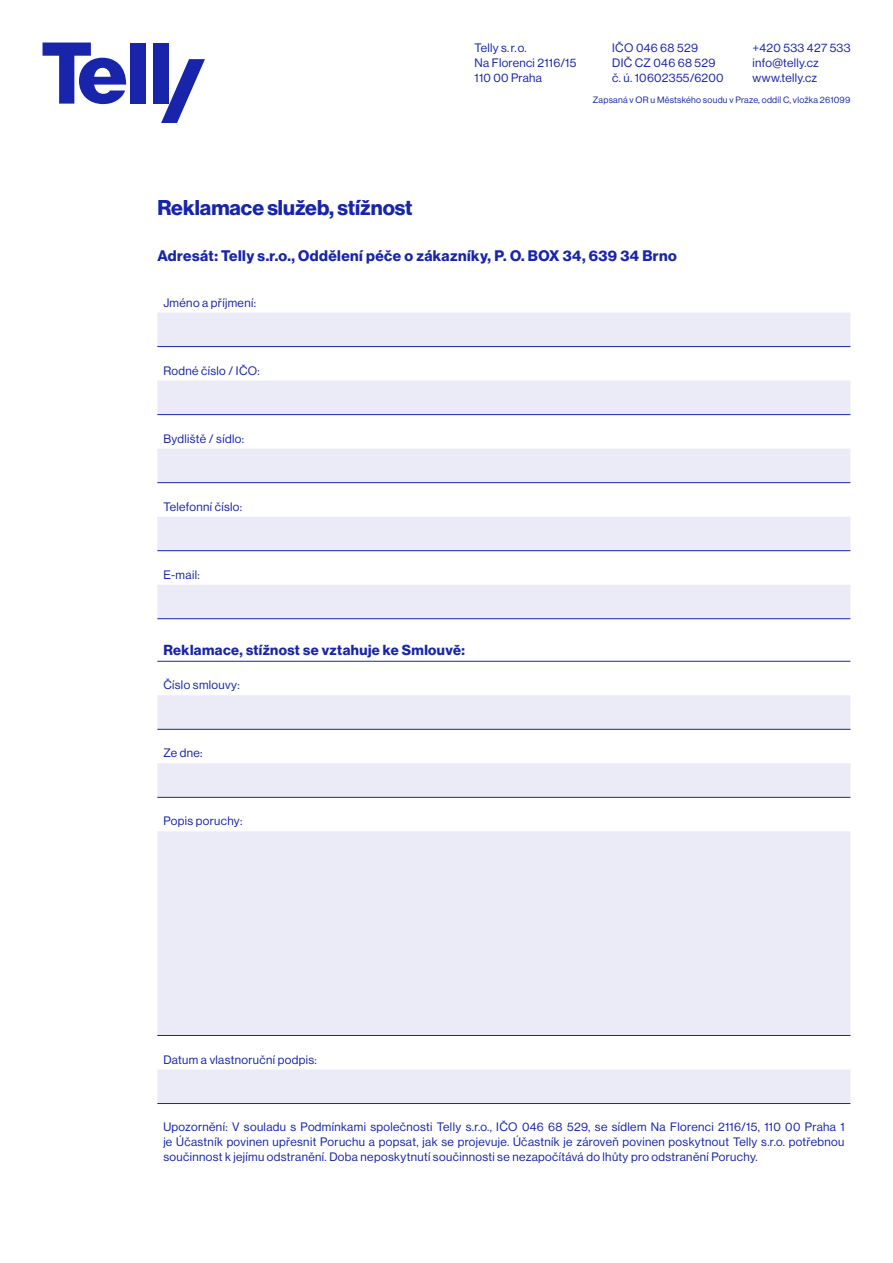
<style>
.page{position:relative;width:893px;height:1263px;background:#fff}
.page>*{position:absolute;margin:0;border:0;box-sizing:border-box;transform-origin:0 0}
.t1{font:21px "N Haas Grotesk DS Pro 75 Bd";color:#1825aa}
.t2{font:15px "N Haas Grotesk DS Pro 75 Bd";letter-spacing:.03em;color:#1825aa}
.t3{font:14.25px "N Haas Grotesk DS Pro 75 Bd";letter-spacing:.03em;color:#1825aa}
.t4{font:12px/15px "N Haas Grotesk DS Pro 55 Rg";letter-spacing:.03em;color:#1825aa}
.t5{font:9px "N Haas Grotesk DS Pro 55 Rg";letter-spacing:.025em;color:#1825aa}
</style>
<div class="page">
<svg style="left:161px;top:59px;width:44px;height:64px"></svg>
<svg style="left:43px;top:43px;width:83px;height:61px"></svg>
<div style="left:130px;top:43px;width:16px;height:61px;background:#1825aa"></div>
<div style="left:153px;top:43px;width:15px;height:61px;background:#1825aa"></div>
<svg style="left:157px;top:313px;width:693px;height:790px;fill:#eaebf7"></svg>
<hr style="left:157px;top:346px;width:693px;height:1px;background:#1825aa">
<hr style="left:157px;top:661px;width:693px;height:1px;background:#1825aa">
<hr style="left:157px;top:729px;width:693px;height:1px;background:#1825aa">
<hr style="left:157px;top:797px;width:693px;height:1px;background:#1825aa">
<hr style="left:157px;top:414px;width:693px;height:1px;background:#1825aa">
<hr style="left:157px;top:1035px;width:693px;height:1px;background:#1825aa">
<hr style="left:157px;top:1103px;width:693px;height:1px;background:#1825aa">
<hr style="left:157px;top:482px;width:693px;height:1px;background:#1825aa">
<hr style="left:157px;top:550px;width:693px;height:1px;background:#1825aa">
<hr style="left:157px;top:618px;width:693px;height:1px;background:#1825aa">
<p class="t4" style="left:475px;top:40px;width:103px">Telly s. r. o.<br>Na Florenci 2116/15<br>110 00 Praha</p>
<p class="t4" style="left:612px;top:40px;width:113px">IČO 046 68 529<br>DIČ CZ 046 68 529 č. ú. 10602355/6200</p>
<p class="t4" style="left:752px;top:40px;width:100px">+420 533 427 533 info@telly.cz www.telly.cz</p>
<h1 class="t1" style="left:157px;top:195px;width:257px">Reklamace služeb, stížnost</h1>
<p class="t5" style="left:593px;top:95px;width:259px">Zapsaná v OR u Městského soudu v Praze, oddíl C, vložka 261099</p>
<p class="t2" style="left:157px;top:247px;width:521px">Adresát: Telly s.r.o., Oddělení péče o zákazníky, P. O. BOX 34, 639 34 Brno</p>
<p class="t4" style="left:163px;top:295px;width:94px">Jméno a příjmení:</p>
<p class="t4" style="left:163px;top:363px;width:98px">Rodné číslo / IČO:</p>
<p class="t4" style="left:163px;top:431px;width:82px">Bydliště / sídlo:</p>
<p class="t4" style="left:163px;top:499px;width:80px">Telefonní číslo:</p>
<p class="t4" style="left:163px;top:567px;width:38px">E-mail:</p>
<p class="t3" style="left:163px;top:642px;width:303px">Reklamace, stížnost se vztahuje ke Smlouvě:</p>
<p class="t4" style="left:163px;top:678px;width:78px">Číslo smlouvy:</p>
<p class="t4" style="left:163px;top:746px;width:41px">Ze dne:</p>
<p class="t4" style="left:163px;top:814px;width:80px">Popis poruchy:</p>
<p class="t4" style="left:163px;top:1052px;width:155px">Datum a vlastnoruční podpis:</p>
<p class="t4" style="left:163px;top:1120px;width:683px;text-align:justify">Upozornění: V souladu s Podmínkami společnosti Telly s.r.o., IČO 046 68 529, se sídlem Na Florenci 2116/15, 110 00 Praha 1 je Účastník povinen upřesnit Poruchu a popsat, jak se projevuje. Účastník je zároveň povinen poskytnout Telly s.r.o. potřebnou součinnost k jejímu odstranění. Doba neposkytnutí součinnosti se nezapočítává do lhůty pro odstranění Poruchy.</p>
</div>
